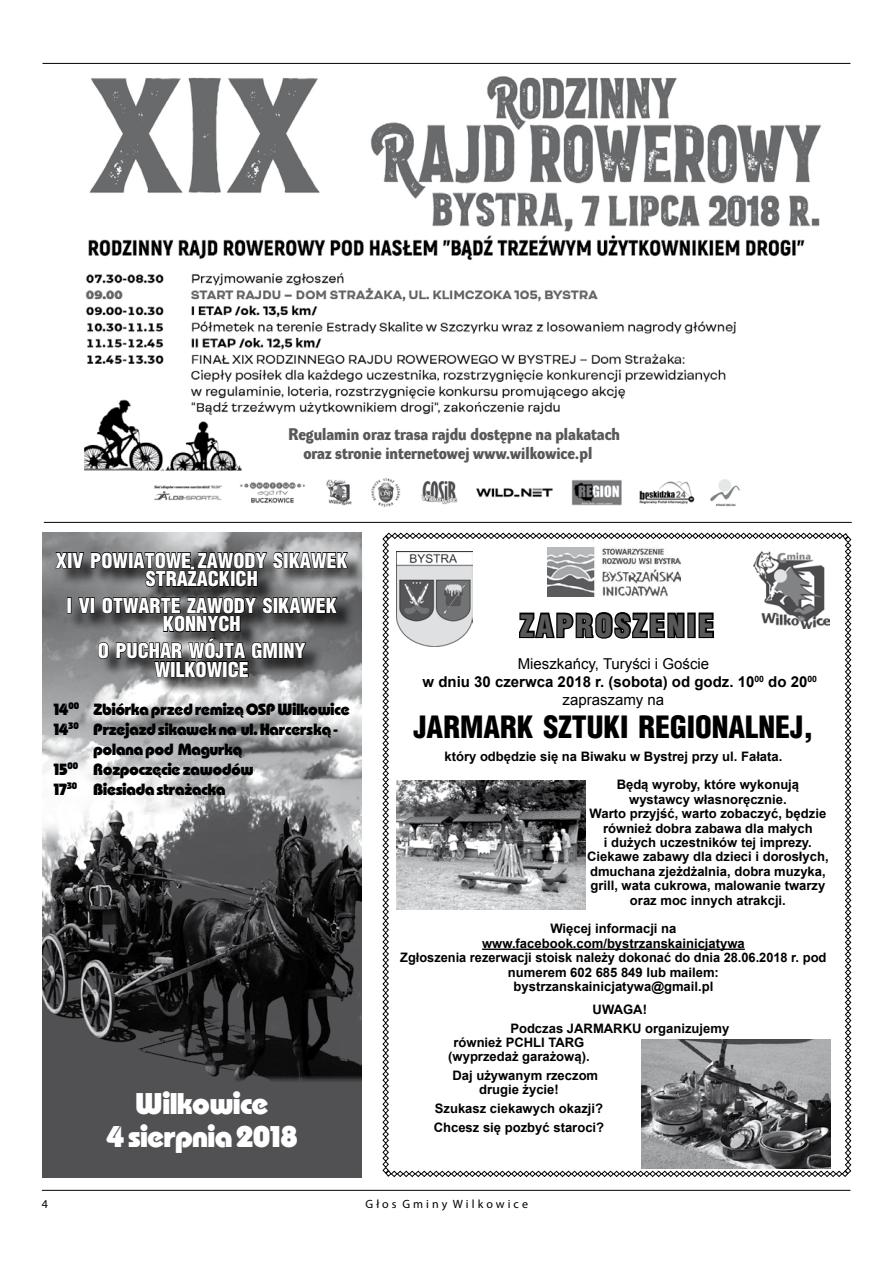
<style>
.page{position:relative;width:893px;height:1263px;background:#fff}
.page>*{position:absolute;margin:0;border:0;box-sizing:border-box;transform-origin:0 0}
.t1{font:800 31.5px/33px "Bauhaus Itc POT";color:#fff;text-align:center}
.t2{font:900 30px "Switzerland Cond";color:#000}
.t3{font:900 30px "Switzerland Cond";letter-spacing:.1em;color:#58585a}
.t4{font:900 19.95px "Switzerland Cond";color:#fff}
.t5{font:800 17.1px "Bauhaus Itc POT";color:#000}
.t6{font:700 16.5px/19.5px "Dyna Grotesk D";color:#58585a}
.t7{font:700 15px "Arial";color:#000}
.t8{font:15px "Arial";color:#000}
.t9{font:700 13.05px/14.4px "Arial";color:#000;text-align:center}
.t10{font:12px "Myriad Pro";color:#000}
</style>
<div class="page">
<hr style="left:42px;top:1190px;width:808px;height:1px;background:#000">
<hr style="left:43px;top:63px;width:807px;height:1px;background:#000">
<hr style="left:44px;top:522px;width:808px;height:1px;background:#000">
<img style="left:85px;top:235px;width:720px;height:180px">
<img style="left:43px;top:533px;width:318px;height:645px">
<div style="left:58px;top:554px;width:307px;height:141px;background:#000;opacity:.75"></div>
<svg style="left:55px;top:521px;width:294px;height:175px;background:#737475"></svg>
<svg style="left:382px;top:532px;width:469px;height:645px"></svg>
<img style="left:128px;top:470px;width:612px;height:37px">
<img style="left:89px;top:76px;width:733px;height:156px">
<img style="left:84px;top:389px;width:157px;height:81px">
<p class="t6" style="left:303px;top:425px;width:318px;text-indent:-15px">Regulamin oraz trasa rajdu dostępne na plakatach oraz stronie internetowej www.wilkowice.pl</p>
<h3 class="t4" style="left:56px;top:548px;width:58px">XIV POWIATOWE</h3>
<h3 class="t4" style="left:198px;top:548px;width:22px">ZAWODY</h3>
<h3 class="t4" style="left:273px;top:548px;width:12px">SIKAWEK</h3>
<h3 class="t4" style="left:146px;top:566px;width:63px">STRAŻACKICH</h3>
<h3 class="t4" style="left:67px;top:593px;width:59px">I VI OTWARTE</h3>
<h3 class="t4" style="left:187px;top:593px;width:13px">ZAWODY</h3>
<h3 class="t4" style="left:263px;top:593px;width:22px">SIKAWEK</h3>
<h3 class="t4" style="left:163px;top:611px;width:12px">KONNYCH</h3>
<h3 class="t4" style="left:98px;top:638px;width:30px">O PUCHAR</h3>
<h3 class="t4" style="left:189px;top:638px;width:13px">WÓJTA</h3>
<h3 class="t4" style="left:251px;top:638px;width:12px">GMINY</h3>
<h3 class="t4" style="left:155px;top:656px;width:12px">WILKOWICE</h3>
<h3 class="t5" style="left:54px;top:701px;width:297px">14<sup>00</sup> Zbiórka przed remizą OSP Wilkowice</h3>
<h3 class="t5" style="left:54px;top:721px;width:286px">14<sup>30</sup> Przejazd sikawek na ul. Harcerską -</h3>
<h3 class="t5" style="left:94px;top:741px;width:150px">polana pod Magurką</h3>
<h3 class="t5" style="left:54px;top:761px;width:201px">15<sup>00</sup> Rozpoczęcie zawodów</h3>
<h3 class="t5" style="left:54px;top:781px;width:173px">17<sup>30</sup> Biesiada strażacka</h3>
<h1 class="t1" style="left:106px;top:1089px;width:192px">Wilkowice<br>4 sierpnia 2018</h1>
<h2 class="t3" style="left:520px;top:606px;width:195px">ZAPROSZENIE</h2>
<p class="t8" style="left:518px;top:654px;width:193px">Mieszkańcy, Turyści i Goście</p>
<p class="t7" style="left:423px;top:672px;width:396px">w dniu 30 czerwca 2018 r. (sobota) od godz. 10<sup>00</sup> do 20<sup>00</sup></p>
<p class="t8" style="left:563px;top:690px;width:103px">zapraszamy na</p>
<h2 class="t2" style="left:413px;top:707px;width:32px">JARMARK</h2>
<h2 class="t2" style="left:543px;top:707px;width:15px">SZTUKI</h2>
<h2 class="t2" style="left:638px;top:707px;width:33px">REGIONALNEJ</h2>
<h2 class="t2" style="left:804px;top:707px;width:11px">,</h2>
<p class="t9" style="left:444px;top:749px;width:339px">który odbędzie się na Biwaku w Bystrej przy ul. Fałata.</p>
<p class="t9" style="left:587px;top:778px;width:243px">Będą wyroby, które wykonują wystawcy własnoręcznie.<br>Warto przyjść, warto zobaczyć, będzie również dobra zabawa dla małych<br>i dużych uczestników tej imprezy.<br>Ciekawe zabawy dla dzieci i dorosłych, dmuchana zjeżdżalnia, dobra muzyka, grill, wata cukrowa, malowanie twarzy oraz moc innych atrakcji.</p>
<p class="t9" style="left:400px;top:922px;width:428px">Więcej informacji na<br>www.facebook.com/bystrzanskainicjatywa<br>Zgłoszenia rezerwacji stoisk należy dokonać do dnia 28.06.2018 r. pod numerem 602 685 849 lub mailem:<br>bystrzanskainicjatywa@gmail.pl</p>
<p class="t9" style="left:510px;top:1000px;width:220px;line-height:18.6px">UWAGA!<br>Podczas JARMARKU organizujemy</p>
<p class="t9" style="left:448px;top:1035px;width:143px">również PCHLI TARG (wyprzedaż garażową).</p>
<p class="t9" style="left:479px;top:1069px;width:121px;text-align:left;text-indent:-27px">Daj używanym rzeczom drugie życie!</p>
<p class="t9" style="left:434px;top:1099px;width:172px;line-height:18.6px;text-align:left">Szukasz ciekawych okazji?<br>Chcesz się pozbyć staroci?</p>
<p class="t10" style="left:42px;top:1196px;width:8px">4</p>
<p class="t10" style="left:366px;top:1196px;width:164px">G ł o s G m i n y W i l k o w i c e</p>
</div>
